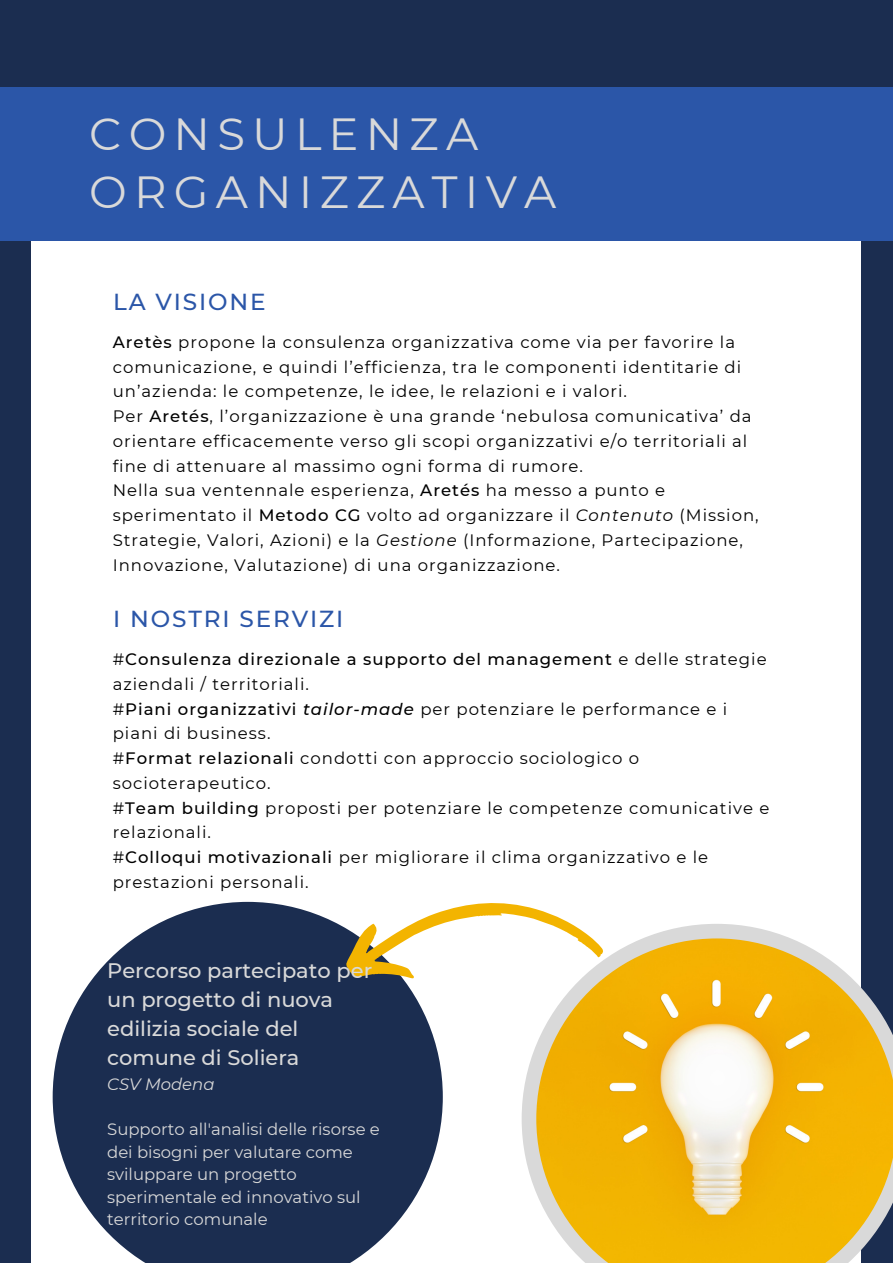
<style>
.page{position:relative;width:893px;height:1264px;background:#fff}
.page>*{position:absolute;margin:0;border:0;box-sizing:border-box;transform-origin:0 0}
.t1{font:44.85px/57.3px "Montserrat";letter-spacing:.16em;color:#d9d9d9}
.t2{font:500 23.1px "Montserrat";letter-spacing:.08em;color:#2b56a8}
.t3{font:500 21px/29.2px "Montserrat";color:#d9d9d9}
.t4{font:16.5px/24.8px "Montserrat";letter-spacing:.06em;color:#000}
.t5{font:16.5px/22.5px "Montserrat";color:#d9d9d9}
.t6{font:500 16.5px/24.8px "Montserrat";letter-spacing:.06em;color:#000}
.t7{font:italic 16.5px "Montserrat";color:#d9d9d9}
.s1{font-weight:500}
.s2{font-style:italic}
.s3{font-weight:400}
.s4{font-weight:500;font-style:italic}
</style>
<div class="page">
<div style="left:0;top:0;width:892px;height:1262px;background:#1b2d50"></div>
<div style="left:32px;top:118px;width:828px;height:1144px;background:#fff"></div>
<div style="left:0;top:87px;width:892px;height:153px;background:#2b56a8"></div>
<svg style="left:521px;top:923px;width:340px;height:269px"></svg>
<svg style="left:53px;top:901px;width:390px;height:361px;background:#3c4b69"></svg>
<img style="left:536px;top:938px;width:356px;height:324px">
<svg style="left:338px;top:901px;width:266px;height:91px"></svg>
<p class="t1" style="left:89px;top:105px;width:468px">CONSULENZA<br>ORGANIZZATIVA</p>
<p class="t2" style="left:113px;top:287px;width:154px">LA VISIONE</p>
<p class="t4" style="left:113px;top:329px;width:630px"><span class="s1">Aretès</span> propone la consulenza organizzativa come via per favorire la comunicazione, e quindi l’efficienza, tra le componenti identitarie di un’azienda: le competenze, le idee, le relazioni e i valori.</p>
<p class="t4" style="left:113px;top:404px;width:640px">Per <span class="s1">Aretés</span>, l’organizzazione è una grande ‘nebulosa comunicativa’ da orientare efficacemente verso gli scopi organizzativi e/o territoriali al fine di attenuare al massimo ogni forma di rumore.</p>
<p class="t4" style="left:113px;top:478px;width:647px">Nella sua ventennale esperienza, <span class="s1">Aretés</span> ha messo a punto e sperimentato il <span class="s1">Metodo CG</span> volto ad organizzare il <span class="s2">Contenuto</span> (Mission, Strategie, Valori, Azioni) e la <span class="s2">Gestione</span> (Informazione, Partecipazione, Innovazione, Valutazione) di una organizzazione.</p>
<p class="t2" style="left:113px;top:604px;width:232px">I NOSTRI SERVIZI</p>
<p class="t6" style="left:113px;top:646px;width:655px"><span class="s3">#</span>Consulenza direzionale a supporto del management <span class="s3">e delle strategie aziendali / territoriali.</span></p>
<p class="t4" style="left:113px;top:696px;width:616px">#<span class="s1">Piani organizzativi</span> <span class="s4">tailor-made</span> per potenziare le performance e i piani di business.</p>
<p class="t4" style="left:113px;top:745px;width:528px">#<span class="s1">Format relazionali</span> condotti con approccio sociologico o socioterapeutico.</p>
<p class="t4" style="left:113px;top:795px;width:658px">#<span class="s1">Team building</span> proposti per potenziare le competenze comunicative e relazionali.</p>
<p class="t4" style="left:113px;top:844px;width:597px">#<span class="s1">Colloqui motivazionali</span> per migliorare il clima organizzativo e le prestazioni personali.</p>
<p class="t3" style="left:107px;top:955px;width:266px">Percorso partecipato per un progetto di nuova edilizia sociale del comune di Soliera</p>
<p class="t7" style="left:107px;top:1074px;width:109px">CSV Modena</p>
<p class="t5" style="left:107px;top:1117px;width:274px">Supporto all'analisi delle risorse e dei bisogni per valutare come sviluppare un progetto sperimentale ed innovativo sul territorio comunale</p>
</div>
